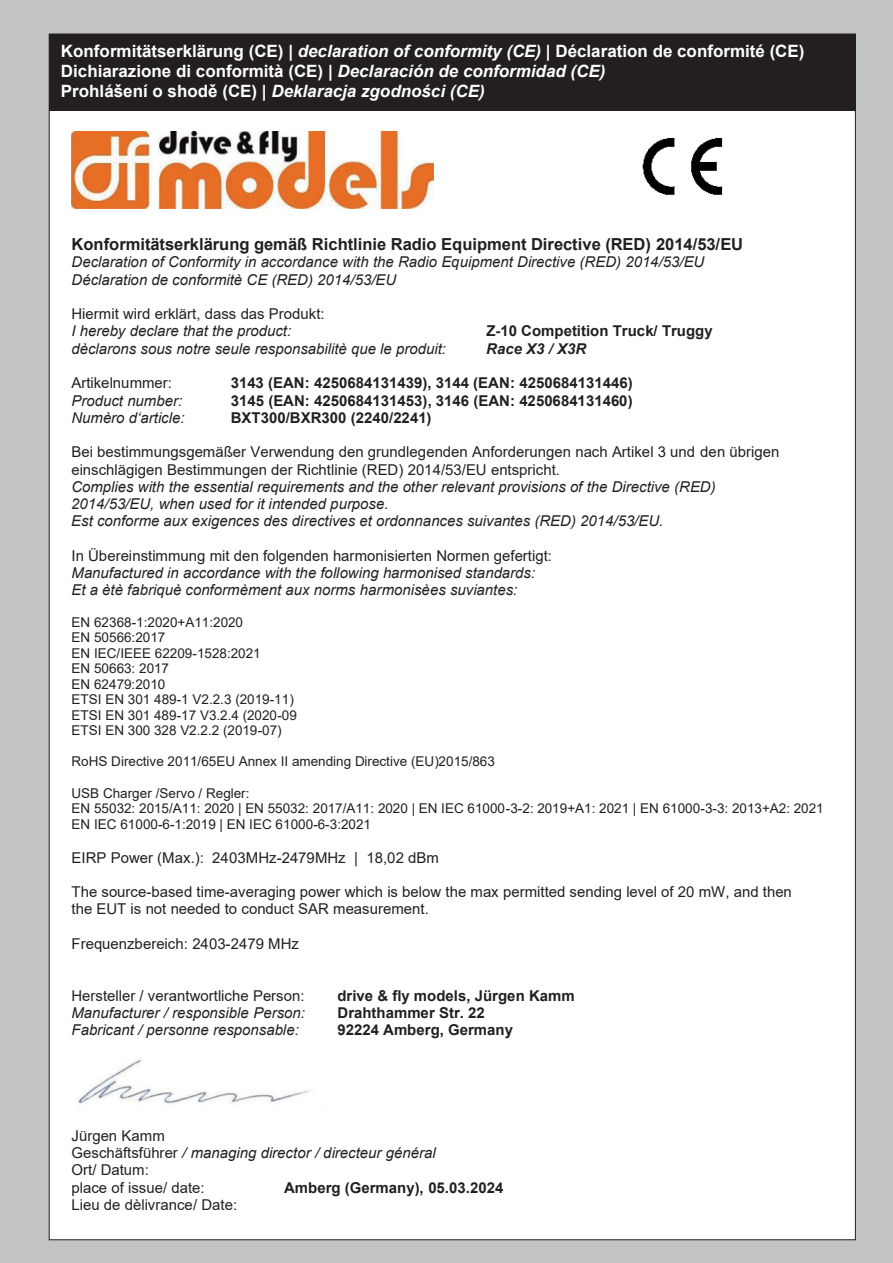
<style>
.page{position:relative;width:893px;height:1263px;background:#c2c3c5}
.page>*{position:absolute;margin:0;border:0;box-sizing:border-box;transform-origin:0 0}
.t1{font:700 16.95px/20.4px "Arial";color:#fff}
.t2{font:700 16.5px "Arial";color:#231f20}
.t3{font:italic 15px/17.2px "Arial";color:#231f20}
.t4{font:15px/17.2px "Arial";color:#231f20}
.t5{font:700 15px "Arial";color:#231f20}
.t6{font:italic 700 15px "Arial";color:#231f20}
.t7{font:13.5px/15.6px "Arial";color:#231f20}
.s1{font-style:italic}
</style>
<div class="page">
<div style="left:49px;top:34px;width:807px;height:1206px;background:#fff;border:1px solid #231f20"></div>
<div style="left:49px;top:34px;width:807px;height:77px;background:#231f20"></div>
<img style="left:72px;top:131px;width:362px;height:78px">
<img style="left:642px;top:138px;width:81px;height:57px">
<img style="left:77px;top:1059px;width:233px;height:45px">
<p class="t1" style="left:61px;top:42px;width:745px">Konformit‰tserkl‰rung (CE) | <span class="s1">declaration of conformity (CE)</span> | DÈclaration de conformitÈ (CE)<br>Dichiarazione di conformit‡ (CE) | <span class="s1">DeclaraciÛn de conformidad (CE)<br></span>Prohlášení o shodě (CE) | <span class="s1">Deklaracja zgodności (CE)</span></p>
<p class="t2" style="left:72px;top:238px;width:673px">Konformit‰tserkl‰rung gem‰fl Richtlinie Radio Equipment Directive (RED) 2014/53/EU</p>
<p class="t3" style="left:72px;top:255px;width:634px">Declaration of Conformity in accordance with the Radio Equipment Directive (RED) 2014/53/EU<br>DÈclaration de conformitË CE (RED) 2014/53/EU</p>
<p class="t4" style="left:72px;top:307px;width:255px">Hiermit wird erkl‰rt, dass das Produkt:</p>
<p class="t3" style="left:72px;top:324px;width:221px">I hereby declare that the product:</p>
<p class="t5" style="left:486px;top:321px;width:228px">Z-10 Competition Truck/ Truggy</p>
<p class="t3" style="left:71px;top:341px;width:376px">dËclarons sous notre seule responsabilitË que le produit:</p>
<p class="t6" style="left:486px;top:343px;width:101px">Race X3 / X3R</p>
<p class="t4" style="left:71px;top:376px;width:102px">Artikelnummer:</p>
<p class="t5" style="left:231px;top:377px;width:403px">3143 (EAN: 4250684131439), 3144 (EAN: 4250684131446)</p>
<p class="t3" style="left:72px;top:393px;width:112px">Product number:</p>
<p class="t5" style="left:231px;top:395px;width:403px">3145 (EAN: 4250684131453), 3146 (EAN: 4250684131460)</p>
<p class="t3" style="left:72px;top:410px;width:115px">NumËro dëarticle:</p>
<p class="t5" style="left:231px;top:412px;width:202px">BXT300/BXR300 (2240/2241)</p>
<p class="t4" style="left:71px;top:445px;width:709px">Bei bestimmungsgem‰fler Verwendung den grundlegenden Anforderungen nach Artikel 3 und den ¸brigen einschl‰gigen Bestimmungen der Richtlinie (RED) 2014/53/EU entspricht.</p>
<p class="t3" style="left:71px;top:479px;width:646px">Complies with the essential requirements and the other relevant provisions of the Directive (RED)<br>2014/53/EU, when used for it intended purpose.<br>Est conforme aux exigences des directives et ordonnances suivantes (RED) 2014/53/EU.</p>
<p class="t4" style="left:72px;top:548px;width:482px">In ‹bereinstimmung mit den folgenden harmonisierten Normen gefertigt:</p>
<p class="t3" style="left:72px;top:565px;width:465px">Manufactured in accordance with the following harmonised standards:<br>Et a ËtË fabriquË conformËment aux norms harmonisËes suviantes:</p>
<p class="t7" style="left:72px;top:615px;width:227px">EN 62368-1:2020+A11:2020<br>EN 50566:2017<br>EN IEC/IEEE 62209-1528:2021<br>EN 50663: 2017<br>EN 62479:2010<br>ETSI EN 301 489-1 V2.2.3 (2019-11)<br>ETSI EN 301 489-17 V3.2.4 (2020-09<br>ETSI EN 300 328 V2.2.2 (2019-07)</p>
<p class="t7" style="left:72px;top:755px;width:425px">RoHS Directive 2011/65EU Annex II amending Directive (EU)2015/863</p>
<p class="t7" style="left:72px;top:786px;width:754px">USB Charger /Servo / Regler:<br>EN 55032: 2015/A11: 2020 | EN 55032: 2017/A11: 2020 | EN IEC 61000-3-2: 2019+A1: 2021 | EN 61000-3-3: 2013+A2: 2021<br>EN IEC 61000-6-1:2019 | EN IEC 61000-6-3:2021</p>
<p class="t4" style="left:72px;top:850px;width:369px">EIRP Power (Max.): 2403MHz-2479MHz | 18,02 dBm</p>
<p class="t4" style="left:72px;top:885px;width:722px">The source-based time-averaging power which is below the max permitted sending level of 20 mW, and then the EUT is not needed to conduct SAR measurement.</p>
<p class="t4" style="left:72px;top:936px;width:229px">Frequenzbereich: 2403-2479 MHz</p>
<p class="t4" style="left:72px;top:988px;width:235px">Hersteller / verantwortliche Person:</p>
<p class="t5" style="left:337px;top:990px;width:239px">drive &amp; fly models, J¸rgen Kamm</p>
<p class="t3" style="left:71px;top:1005px;width:235px">Manufacturer / responsible Person:</p>
<p class="t5" style="left:338px;top:1007px;width:149px">Drahthammer Str. 22</p>
<p class="t3" style="left:72px;top:1023px;width:229px">Fabricant / personne responsable:</p>
<p class="t5" style="left:338px;top:1024px;width:177px">92224 Amberg, Germany</p>
<p class="t4" style="left:72px;top:1128px;width:366px">J¸rgen Kamm<br>Gesch‰ftsf¸hrer <span class="s1">/ managing director / directeur gÈnÈral<br></span>Ort/ Datum:<br>place of issue/ date:</p>
<p class="t5" style="left:284px;top:1182px;width:221px">Amberg (Germany), 05.03.2024</p>
<p class="t4" style="left:71px;top:1197px;width:167px">Lieu de dËlivrance/ Date:</p>
</div>
